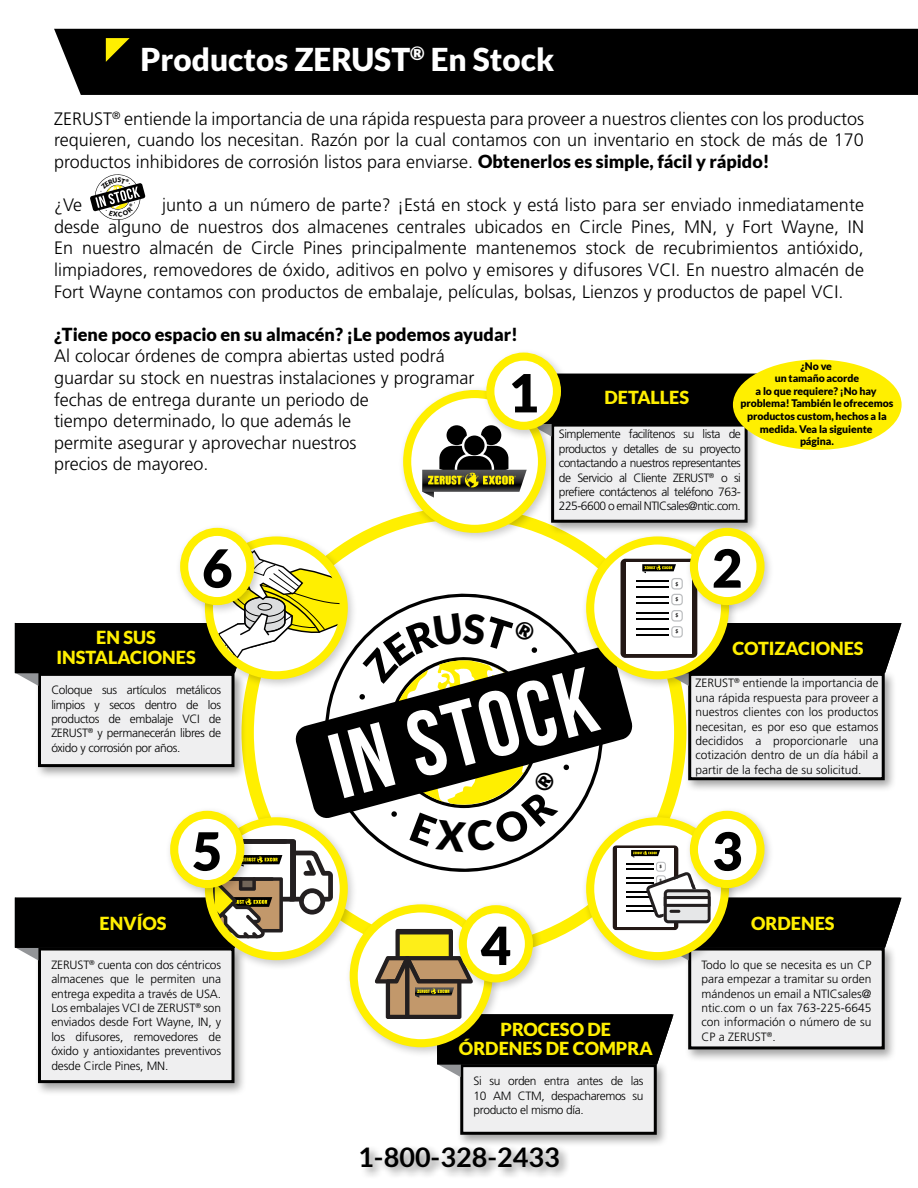
<style>
.page{position:relative;width:918px;height:1188px;background:#fff}
.page>*{position:absolute;margin:0;border:0;box-sizing:border-box;transform-origin:0 0}
.t1{font:900 52.65px "Lato";color:#000}
.t2{font:900 31.5px "Lato";color:#fff}
.t3{font:700 27px "Lato";color:#000}
.t4{font:300 18px/21.6px "Frutiger LT Std";color:#000;text-align:justify}
.t5{font:900 18px/19.5px "Lato";color:#ffef00;text-align:center}
.t6{font:900 18px "Lato";color:#000}
.t7{font:300 12px/14.4px "Frutiger LT Std";letter-spacing:-.03em;color:#000;text-align:justify}
.t8{font:900 10.5px/12.6px "Lato";letter-spacing:-.01em;color:#000;text-align:center}
.t9{font:700 4.95px "Lato";color:#000}
.t10{font:700 4.2px "Lato";color:#000}
.s1{font-family:"Lato";font-weight:900}
</style>
<div class="page">
<div style="left:54px;top:29px;width:864px;height:66px;background:#000"></div>
<div style="left:358px;top:1144px;width:214px;height:35px;background:#000;opacity:.5"></div>
<svg style="left:106px;top:38px;width:24px;height:24px"></svg>
<div style="left:547px;top:420px;width:213px;height:115px;background:#000;opacity:.37"></div>
<div style="left:553px;top:425px;width:193px;height:96px;background:#efeff0"></div>
<div style="left:551px;top:424px;width:197px;height:99px;border:3px solid #000"></div>
<div style="left:456px;top:1060px;width:213px;height:87px;background:#000;opacity:.37"></div>
<div style="left:462px;top:1066px;width:193px;height:67px;background:#efeff0"></div>
<div style="left:460px;top:1064px;width:197px;height:71px;border:3px solid #000"></div>
<div style="left:34px;top:944px;width:213px;height:152px;background:#000;opacity:.37"></div>
<div style="left:38px;top:948px;width:197px;height:135px;border:3px solid #000"></div>
<div style="left:200px;top:532px;width:158px;height:158px;background:#000;opacity:.21"></div>
<div style="left:399px;top:385px;width:157px;height:158px;background:#000;opacity:.21"></div>
<svg style="left:407px;top:394px;width:135px;height:135px"></svg>
<svg style="left:422px;top:373px;width:341px;height:125px"></svg>
<div style="left:403px;top:390px;width:143px;height:143px;border:8px solid #ffef00;border-radius:50%"></div>
<div style="left:482px;top:348px;width:89px;height:92px;background:#000;opacity:.21"></div>
<div style="left:490px;top:357px;width:67px;height:69px;background:#fff;border-radius:50%"></div>
<div style="left:486px;top:353px;width:75px;height:77px;border:8px solid #ffef00;border-radius:50%"></div>
<div style="left:582px;top:532px;width:157px;height:158px;background:#000;opacity:.21"></div>
<div style="left:685px;top:523px;width:90px;height:93px;background:#000;opacity:.21"></div>
<svg style="left:694px;top:532px;width:67px;height:69px"></svg>
<div style="left:690px;top:528px;width:75px;height:77px;border:8px solid #ffef00;border-radius:50%"></div>
<div style="left:176px;top:523px;width:89px;height:93px;background:#000;opacity:.21"></div>
<svg style="left:184px;top:532px;width:66px;height:69px"></svg>
<div style="left:180px;top:528px;width:74px;height:77px;border:8px solid #ffef00;border-radius:50%"></div>
<div style="left:733px;top:360px;width:169px;height:90px;background:#ffef00;border-radius:50%"></div>
<svg style="left:15px;top:541px;width:887px;height:536px"></svg>
<svg style="left:90px;top:174px;width:55px;height:46px"></svg>
<p class="t2" style="left:140px;top:41px;width:415px">Productos ZERUST<sup>®</sup> En Stock</p>
<p class="t4" style="left:54px;top:108px;width:812px">ZERUST<sup>®</sup> entiende la importancia de una rápida respuesta para proveer a nuestros clientes con los productos requieren, cuando los necesitan. Razón por la cual contamos con un inventario en stock de más de 170 productos inhibidores de corrosión listos para enviarse. <span class="s1">Obtenerlos es simple, fácil y rápido!</span></p>
<p class="t4" style="left:54px;top:194px;width:30px">¿Ve</p>
<p class="t4" style="left:54px;top:194px;width:812px;text-indent:108px">junto a un número de parte? ¡Está en stock y está listo para ser enviado inmediatamente desde alguno de nuestros dos almacenes centrales ubicados en Circle Pines, MN, y Fort Wayne, IN En nuestro almacén de Circle Pines principalmente mantenemos stock de recubrimientos antióxido, limpiadores, removedores de óxido, aditivos en polvo y emisores y difusores VCI. En nuestro almacén de Fort Wayne contamos con productos de embalaje, películas, bolsas, Lienzos y productos de papel VCI.</p>
<p class="t6" style="left:54px;top:324px;width:465px">¿Tiene poco espacio en su almacén? ¡Le podemos ayudar!</p>
<p class="t4" style="left:54px;top:346px;width:392px">Al colocar órdenes de compra abiertas usted podrá</p>
<p class="t4" style="left:54px;top:367px;width:422px">guardar su stock en nuestras instalaciones y programar</p>
<p class="t4" style="left:54px;top:389px;width:316px">fechas de entrega durante un periodo de</p>
<p class="t4" style="left:54px;top:410px;width:299px">tiempo determinado, lo que además le</p>
<p class="t4" style="left:54px;top:432px;width:304px">permite asegurar y aprovechar nuestros</p>
<p class="t4" style="left:54px;top:454px;width:156px">precios de mayoreo.</p>
<p class="t8" style="left:741px;top:359px;width:154px">¿No ve<br>un tamaño acorde<br>a lo que requiere? ¡No hay problema! También le ofrecemos productos custom, hechos a la medida. Vea la siguiente<br>página.</p>
<p class="t1" style="left:508px;top:362px;width:32px">1</p>
<p class="t5" style="left:605px;top:388px;width:86px">DETALLES</p>
<p class="t7" style="left:559px;top:427px;width:184px">Simplemente facilítenos su lista de productos y detalles de su proyecto contactando a nuestros representantes de Servicio al Cliente ZERUST<sup>®</sup> o si prefiere contáctenos al teléfono 763- 225-6600 o email NTICsales@ntic.com.</p>
<p class="t1" style="left:202px;top:538px;width:32px">6</p>
<p class="t5" style="left:96px;top:628px;width:61px">EN SUS</p>
<p class="t5" style="left:56px;top:647px;width:141px">INSTALACIONES</p>
<p class="t7" style="left:51px;top:683px;width:171px">Coloque sus artículos metálicos limpios y secos dentro de los productos de embalaje VCI de ZERUST<sup>®</sup> y permanecerán libres de óxido y corrosión por años.</p>
<p class="t5" style="left:100px;top:913px;width:68px">ENVÍOS</p>
<p class="t1" style="left:192px;top:821px;width:32px">5</p>
<p class="t7" style="left:51px;top:958px;width:171px">ZERUST<sup>®</sup> cuenta con dos céntricos almacenes que le permiten una entrega expedita a través de USA.<br>Los embalajes VCI de ZERUST<sup>®</sup> son enviados desde Fort Wayne, IN, y los difusores, removedores de óxido y antioxidantes preventivos desde Circle Pines, MN.</p>
<p class="t9" style="left:676px;top:581px;width:4px">$</p>
<p class="t9" style="left:676px;top:596px;width:4px">$</p>
<p class="t9" style="left:676px;top:612px;width:4px">$</p>
<p class="t9" style="left:676px;top:629px;width:4px">$</p>
<p class="t1" style="left:712px;top:538px;width:32px">2</p>
<p class="t5" style="left:732px;top:639px;width:133px">COTIZACIONES</p>
<p class="t7" style="left:696px;top:676px;width:185px">ZERUST<sup>®</sup> entiende la importancia de una rápida respuesta para proveer a nuestros clientes con los productos necesitan, es por eso que estamos decididos a proporcionarle una cotización dentro de un día hábil a partir de la fecha de su solicitud.</p>
<p class="t1" style="left:481px;top:915px;width:32px">4</p>
<p class="t10" style="left:660px;top:864px;width:4px">$</p>
<p class="t10" style="left:660px;top:878px;width:4px">$</p>
<p class="t5" style="left:459px;top:1019px;width:195px">PROCESO DE<br>ÓRDENES DE COMPRA</p>
<p class="t7" style="left:474px;top:1074px;width:171px">Si su orden entra antes de las 10 AM CTM, despacharemos su producto el mismo día.</p>
<p class="t3" style="left:358px;top:1141px;width:203px">1-800-328-2433</p>
<p class="t1" style="left:712px;top:821px;width:32px">3</p>
<p class="t5" style="left:751px;top:913px;width:85px">ORDENES</p>
<p class="t7" style="left:702px;top:958px;width:171px">Todo lo que se necesita es un CP para empezar a tramitar su orden mándenos un email a NTICsales@ ntic.com o un fax 763-225-6645 con información o número de su CP a ZERUST<sup>®</sup>.</p>
</div>
